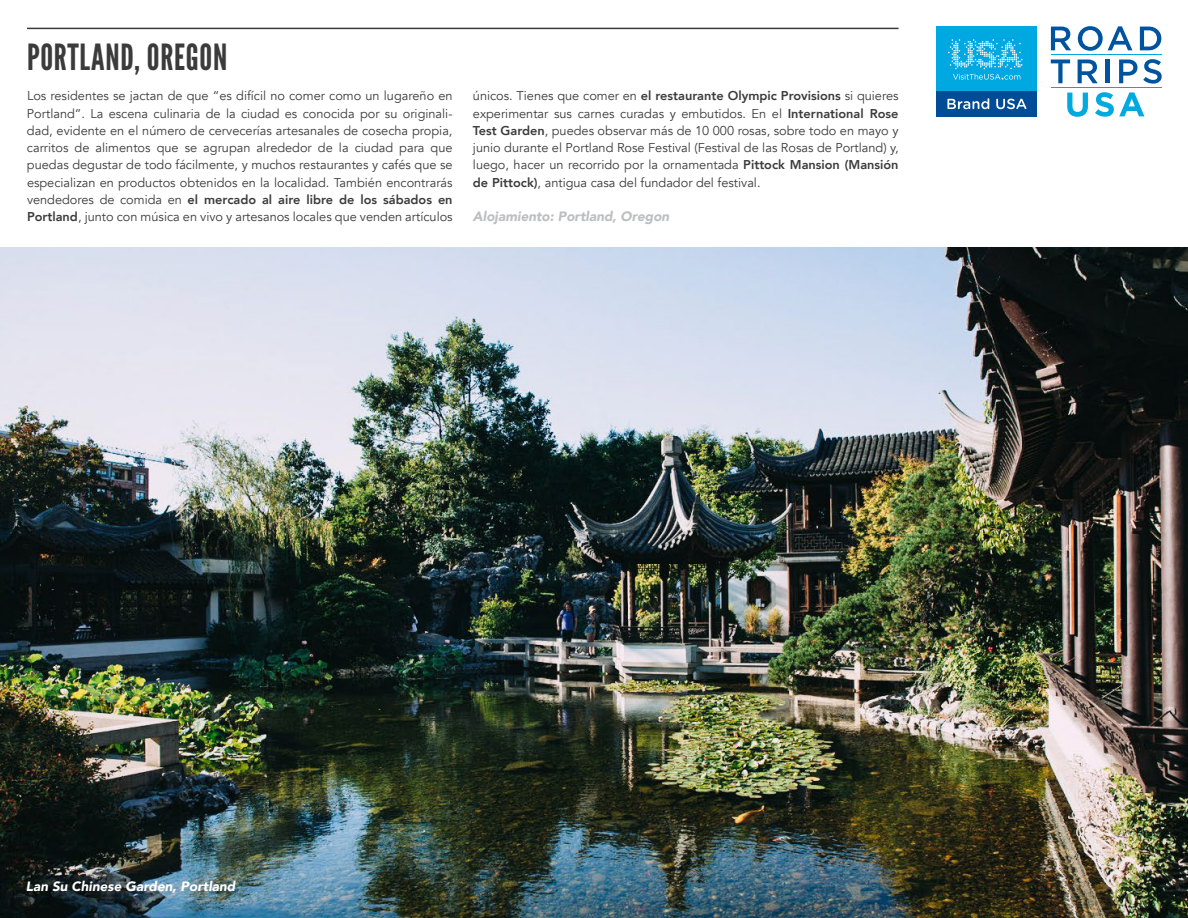
<style>
.page{position:relative;width:1188px;height:918px;background:#fff}
.page>*{position:absolute;margin:0;border:0;box-sizing:border-box;transform-origin:0 0}
.t1{font:36px "League Gothic";letter-spacing:.02em;color:#3b3b3c}
.t2{font:italic 900 13.5px "Avenir";color:#bcbec0}
.t3{font:italic 900 13.5px "Avenir";color:#fff}
.t4{font:12.75px/17.2px "Avenir";color:#3b3b3c;text-align:justify}
.s1{font-weight:800}
</style>
<div class="page">
<img style="left:0;top:247px;width:1188px;height:671px">
<hr style="left:27px;top:28px;width:872px;height:1px;background:#3b3b3c">
<div style="left:937px;top:27px;width:100px;height:90px;background:#00a8e2"></div>
<div style="left:937px;top:91px;width:100px;height:26px;background:#004c97"></div>
<svg style="left:947px;top:98px;width:42px;height:11px"></svg>
<svg style="left:996px;top:99px;width:30px;height:10px"></svg>
<svg style="left:948px;top:39px;width:74px;height:41px"></svg>
<svg style="left:1051px;top:27px;width:20px;height:23px"></svg>
<svg style="left:1078px;top:26px;width:54px;height:25px"></svg>
<svg style="left:1140px;top:27px;width:21px;height:23px"></svg>
<svg style="left:1051px;top:60px;width:19px;height:23px"></svg>
<svg style="left:1078px;top:60px;width:20px;height:23px"></svg>
<div style="left:1105px;top:60px;width:5px;height:23px;background:#00549f"></div>
<svg style="left:1119px;top:60px;width:18px;height:23px"></svg>
<svg style="left:1143px;top:59px;width:19px;height:25px"></svg>
<svg style="left:1067px;top:93px;width:21px;height:24px"></svg>
<svg style="left:1095px;top:92px;width:49px;height:25px"></svg>
<hr style="left:1051px;top:87px;width:111px;height:1px;background:#00a9e0">
<hr style="left:1051px;top:54px;width:111px;height:1px;background:#00a9e0">
<h1 class="t1" style="left:27px;top:35px;width:202px">PORTLAND, OREGON</h1>
<p class="t4" style="left:27px;top:88px;width:427px">Los residentes se jactan de que “es difícil no comer como un lugareño en Portland”. La escena culinaria de la ciudad es conocida por su originali&shy;dad, evidente en el número de cervecerías artesanales de cosecha propia, carritos de alimentos que se agrupan alrededor de la ciudad para que puedas degustar de todo fácilmente, y muchos restaurantes y cafés que se especializan en productos obtenidos en la localidad. También encontrarás vendedores de comida en <span class="s1">el mercado al aire libre de los sábados en Portland</span>, junto con música en vivo y artesanos locales que venden artículos</p>
<p class="t4" style="left:473px;top:88px;width:427px">únicos. Tienes que comer en <span class="s1">el restaurante Olympic Provisions</span> si quieres experimentar sus carnes curadas y embutidos. En el <span class="s1">International Rose Test Garden</span>, puedes observar más de 10 000 rosas, sobre todo en mayo y junio durante el Portland Rose Festival (Festival de las Rosas de Portland) y, luego, hacer un recorrido por la ornamentada <span class="s1">Pittock Mansion (Mansión de Pittock)</span>, antigua casa del fundador del festival.</p>
<p class="t2" style="left:473px;top:205px;width:198px">Alojamiento: Portland, Oregon</p>
<p class="t3" style="left:26px;top:875px;width:211px">Lan Su Chinese Garden, Portland</p>
</div>
